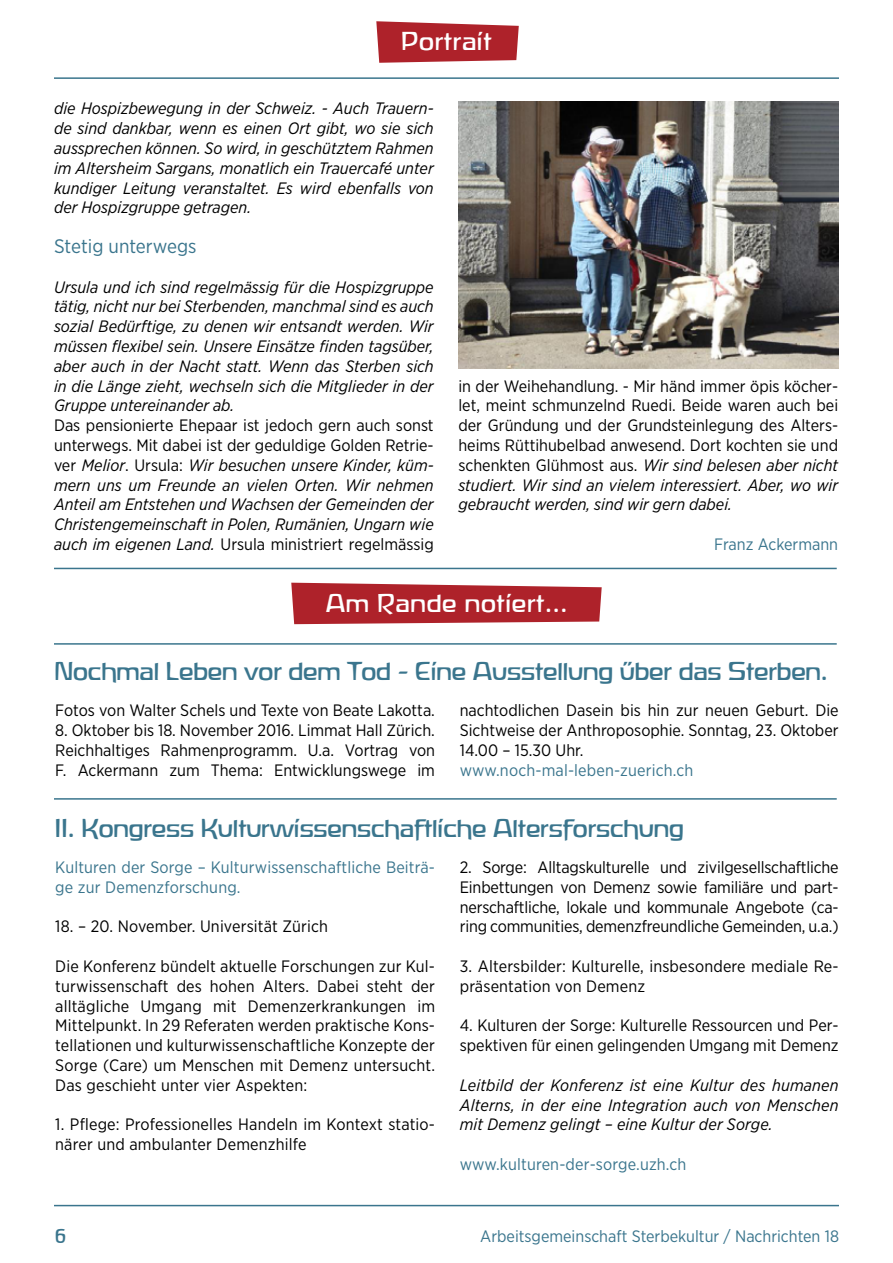
<style>
.page{position:relative;width:893px;height:1263px;background:#fff}
.page>*{position:absolute;margin:0;border:0;box-sizing:border-box;transform-origin:0 0}
.t1{font:27px "ROWEIDE";letter-spacing:-.03em;color:#3a758d}
.t2{font:27px "ROWEIDE";color:#fff}
.t3{font:21px "ROWEIDE";color:#3a758d}
.t4{font:19.5px "Gotham Narrow";color:#3a758d}
.t5{font:16.5px/19.8px "Gotham Narrow";color:#000;text-align:justify}
.t6{font:italic 16.5px/19.8px "Gotham Narrow";color:#000;text-align:justify}
.t7{font:16.5px/19.8px "Gotham Narrow";letter-spacing:.01em;color:#3a758d}
.s1{font-style:normal}
.s2{font-style:italic}
</style>
<div class="page">
<hr style="left:54px;top:1205px;width:785px;height:1px;background:#3a758d">
<hr style="left:54px;top:77px;width:785px;height:2px;background:#3a758d">
<svg style="left:291px;top:583px;width:311px;height:41px;background:#b4343c"></svg>
<img style="left:458px;top:101px;width:380px;height:267px">
<svg style="left:376px;top:21px;width:143px;height:42px;background:#b73c43"></svg>
<hr style="left:54px;top:568px;width:783px;height:1px;background:#3a758d">
<hr style="left:54px;top:643px;width:783px;height:2px;background:#3a758d">
<hr style="left:54px;top:798px;width:783px;height:2px;background:#3a758d">
<h1 class="t2" style="left:401px;top:26px;width:93px">Portrait</h1>
<p class="t6" style="left:54px;top:98px;width:381px">die Hospizbewegung in der Schweiz. - Auch Trauern&shy;de sind dankbar, wenn es einen Ort gibt, wo sie sich aussprechen können. So wird, in geschütztem Rahmen im Altersheim Sargans, monatlich ein Trauercafé unter kundiger Leitung veranstaltet. Es wird ebenfalls von der Hospizgruppe getragen.</p>
<p class="t4" style="left:54px;top:234px;width:144px">Stetig unterwegs</p>
<p class="t6" style="left:54px;top:277px;width:381px">Ursula und ich sind regelmässig für die Hospizgruppe tätig, nicht nur bei Sterbenden, manchmal sind es auch sozial Bedürftige, zu denen wir entsandt werden. Wir müssen flexibel sein. Unsere Einsätze finden tagsüber, aber auch in der Nacht statt. Wenn das Sterben sich in die Länge zieht, wechseln sich die Mitglieder in der Gruppe untereinander ab.</p>
<p class="t6" style="left:54px;top:415px;width:381px"><span class="s1">Das pensionierte Ehepaar ist jedoch gern auch sonst unterwegs. Mit dabei ist der geduldige Golden Retrie&shy;ver</span> Melior<span class="s1">. Ursula:</span> Wir besuchen unsere Kinder, küm&shy;mern uns um Freunde an vielen Orten. Wir nehmen Anteil am Entstehen und Wachsen der Gemeinden der Christengemeinschaft in Polen, Rumänien, Ungarn wie auch im eigenen Land. <span class="s1">Ursula ministriert regelmässig</span></p>
<p class="t5" style="left:458px;top:376px;width:381px">in der Weihehandlung. - Mir händ immer öpis köcher&shy;let, meint schmunzelnd Ruedi. Beide waren auch bei der Gründung und der Grundsteinlegung des Alters&shy;heims Rüttihubelbad anwesend. Dort kochten sie und schenkten Glühmost aus. <span class="s2">Wir sind belesen aber nicht studiert. Wir sind an vielem interessiert. Aber, wo wir gebraucht werden, sind wir gern dabei.</span></p>
<p class="t7" style="left:714px;top:534px;width:125px">Franz Ackermann</p>
<h1 class="t2" style="left:325px;top:588px;width:244px">Am Rande notiert...</h1>
<h1 class="t1" style="left:54px;top:656px;width:776px">Nochmal Leben vor dem Tod - Eine Ausstellung über das Sterben.</h1>
<p class="t5" style="left:55px;top:700px;width:381px">Fotos von Walter Schels und Texte von Beate Lakotta.</p>
<p class="t5" style="left:55px;top:720px;width:381px">8. Oktober bis 18. November 2016. Limmat Hall Zürich.<br>Reichhaltiges Rahmenprogramm. U.a. Vortrag von F. Ackermann zum Thema: Entwicklungswege im</p>
<p class="t5" style="left:460px;top:700px;width:380px">nachtodlichen Dasein bis hin zur neuen Geburt. Die Sichtweise der Anthroposophie. Sonntag, 23. Oktober 14.00 – 15.30 Uhr.</p>
<p class="t7" style="left:460px;top:759px;width:235px">www.noch-mal-leben-zuerich.ch</p>
<h1 class="t1" style="left:54px;top:813px;width:632px">II. Kongress Kulturwissenschaftliche Altersforschung</h1>
<p class="t7" style="left:55px;top:857px;width:381px">Kulturen der Sorge – Kulturwissenschaftliche Beiträ&shy;ge zur Demenzforschung.</p>
<p class="t5" style="left:55px;top:916px;width:274px">18. – 20. November. Universität Zürich</p>
<p class="t5" style="left:55px;top:956px;width:381px">Die Konferenz bündelt aktuelle Forschungen zur Kul&shy;turwissenschaft des hohen Alters. Dabei steht der alltägliche Umgang mit Demenzerkrankungen im Mittelpunkt. In 29 Referaten werden praktische Kons&shy;tellationen und kulturwissenschaftliche Konzepte der Sorge (Care) um Menschen mit Demenz untersucht.<br>Das geschieht unter vier Aspekten:</p>
<p class="t5" style="left:55px;top:1114px;width:381px">1. Pflege: Professionelles Handeln im Kontext statio&shy;närer und ambulanter Demenzhilfe</p>
<p class="t5" style="left:460px;top:857px;width:380px">2. Sorge: Alltagskulturelle und zivilgesellschaftliche Einbettungen von Demenz sowie familiäre und part&shy;nerschaftliche, lokale und kommunale Angebote (ca&shy;ring communities, demenzfreundliche Gemeinden, u.a.)</p>
<p class="t5" style="left:460px;top:956px;width:380px">3. Altersbilder: Kulturelle, insbesondere mediale Re&shy;präsentation von Demenz</p>
<p class="t5" style="left:460px;top:1015px;width:380px">4. Kulturen der Sorge: Kulturelle Ressourcen und Per&shy;spektiven für einen gelingenden Umgang mit Demenz</p>
<p class="t6" style="left:460px;top:1075px;width:380px">Leitbild der Konferenz ist eine Kultur des humanen Alterns, in der eine Integration auch von Menschen mit Demenz gelingt – eine Kultur der Sorge.</p>
<p class="t7" style="left:460px;top:1154px;width:228px">www.kulturen-der-sorge.uzh.ch</p>
<p class="t3" style="left:54px;top:1225px;width:14px">6</p>
<p class="t7" style="left:480px;top:1226px;width:360px">Arbeitsgemeinschaft Sterbekultur / Nachrichten 18</p>
</div>
